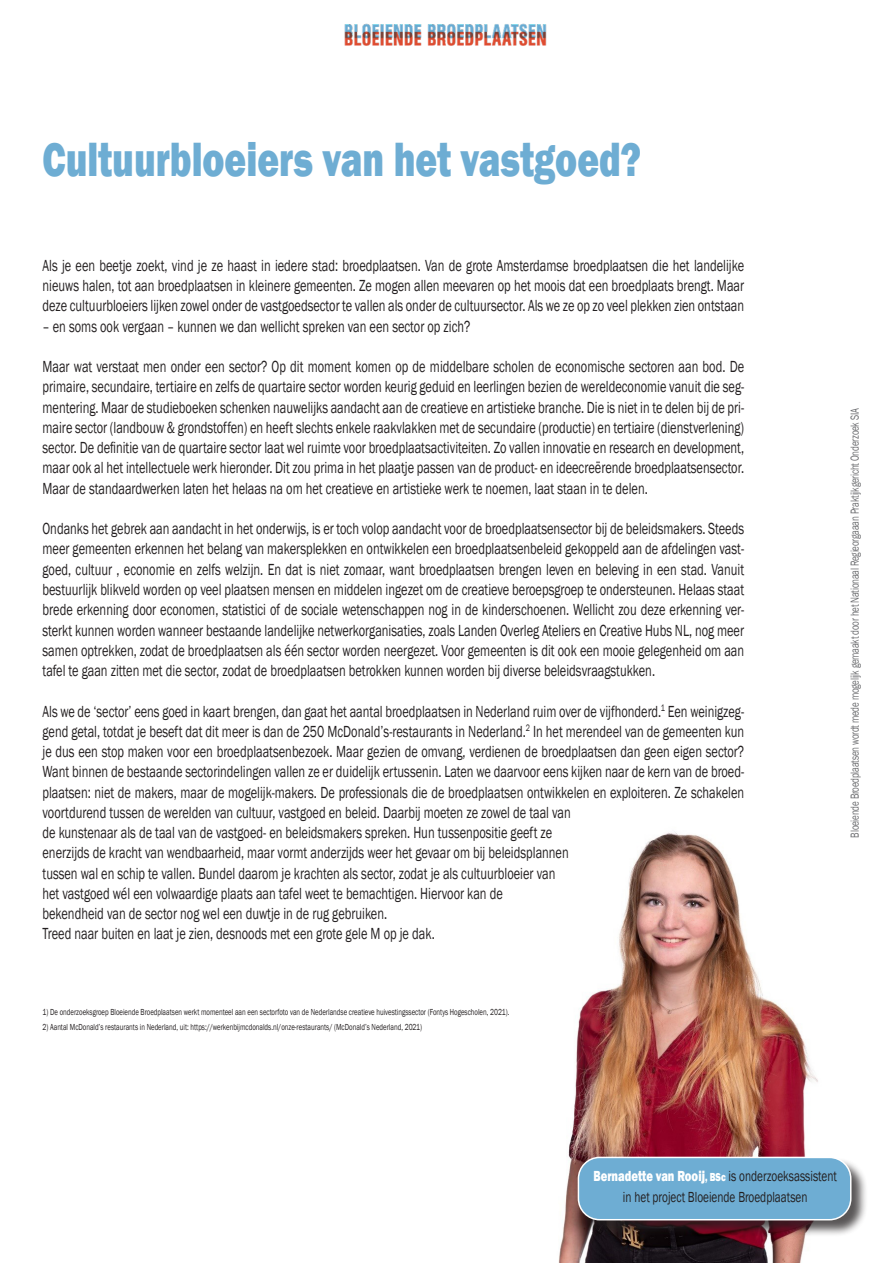
<style>
.page{position:relative;width:893px;height:1263px;background:#fff}
.page>*{position:absolute;margin:0;border:0;box-sizing:border-box;transform-origin:0 0}
.t1{font:800 49.5px "Franklin Gothic";color:#6eadd3;scale:.75 1}
.t2{font:16.5px/20.2px "Franklin Gothic";color:#231f20;text-align:justify;scale:.75 1}
.t3{font:15px "Franklin Gothic";color:#231f20;scale:.75 1}
.t4{font:12px "Franklin Gothic";letter-spacing:-.025em;color:#6c6d70;scale:.75 1}
.t5{font:9px "Franklin Gothic";color:#231f20;scale:.75 1}
.s1{font-weight:800;color:#fff}
.s2{font-weight:800;font-size:12px;color:#fff}
</style>
<div class="page">
<img style="left:558px;top:831px;width:260px;height:432px">
<div style="left:578px;top:1157px;width:290px;height:80px;background:#231f20;opacity:.75"></div>
<div style="left:578px;top:1157px;width:273px;height:63px;background:#6eadd3;border-radius:21px"></div>
<div style="left:578px;top:1157px;width:273px;height:63px;border:2px solid #fff;border-radius:21px"></div>
<img style="left:344px;top:23px;width:203px;height:23px">
<p class="t1" style="left:43px;top:128px;width:800px">Cultuurbloeiers van het vastgoed?</p>
<p class="t2" style="left:43px;top:256px;width:937px">Als je een beetje zoekt, vind je ze haast in iedere stad: broedplaatsen. Van de grote Amsterdamse broedplaatsen die het landelijke nieuws halen, tot aan broedplaatsen in kleinere gemeenten. Ze mogen allen meevaren op het moois dat een broedplaats brengt. Maar deze cultuurbloeiers lijken zowel onder de vastgoedsector te vallen als onder de cultuursector. Als we ze op zo veel plekken zien ontstaan</p>
<p class="t2" style="left:43px;top:316px;width:572px">– en soms ook vergaan – kunnen we dan wellicht spreken van een sector op zich?</p>
<p class="t2" style="left:43px;top:357px;width:937px">Maar wat verstaat men onder een sector? Op dit moment komen op de middelbare scholen de economische sectoren aan bod. De primaire, secundaire, tertiaire en zelfs de quartaire sector worden keurig geduid en leerlingen bezien de wereldeconomie vanuit die seg&shy;mentering. Maar de studieboeken schenken nauwelijks aandacht aan de creatieve en artistieke branche. Die is niet in te delen bij de pri&shy;maire sector (landbouw &amp; grondstoffen) en heeft slechts enkele raakvlakken met de secundaire (productie) en tertiaire (dienstverlening) sector. De definitie van de quartaire sector laat wel ruimte voor broedplaatsactiviteiten. Zo vallen innovatie en research en development, maar ook al het intellectuele werk hieronder. Dit zou prima in het plaatje passen van de product- en ideecreërende broedplaatsensector.<br>Maar de standaardwerken laten het helaas na om het creatieve en artistieke werk te noemen, laat staan in te delen.</p>
<p class="t2" style="left:43px;top:519px;width:937px">Ondanks het gebrek aan aandacht in het onderwijs, is er toch volop aandacht voor de broedplaatsensector bij de beleidsmakers. Steeds meer gemeenten erkennen het belang van makersplekken en ontwikkelen een broedplaatsenbeleid gekoppeld aan de afdelingen vast&shy;goed, cultuur , economie en zelfs welzijn. En dat is niet zomaar, want broedplaatsen brengen leven en beleving in een stad. Vanuit bestuurlijk blikveld worden op veel plaatsen mensen en middelen ingezet om de creatieve beroepsgroep te ondersteunen. Helaas staat brede erkenning door economen, statistici of de sociale wetenschappen nog in de kinderschoenen. Wellicht zou deze erkenning ver&shy;sterkt kunnen worden wanneer bestaande landelijke netwerkorganisaties, zoals Landen Overleg Ateliers en Creative Hubs NL, nog meer samen optrekken, zodat de broedplaatsen als één sector worden neergezet. Voor gemeenten is dit ook een mooie gelegenheid om aan tafel te gaan zitten met die sector, zodat de broedplaatsen betrokken kunnen worden bij diverse beleidsvraagstukken.</p>
<p class="t2" style="left:43px;top:701px;width:937px">Als we de ‘sector’ eens goed in kaart brengen, dan gaat het aantal broedplaatsen in Nederland ruim over de vijfhonderd.<sup>1</sup> Een weinigzeg&shy;gend getal, totdat je beseft dat dit meer is dan de 250 McDonald’s-restaurants in Nederland.<sup>2</sup> In het merendeel van de gemeenten kun je dus een stop maken voor een broedplaatsenbezoek. Maar gezien de omvang, verdienen de broedplaatsen dan geen eigen sector?<br>Want binnen de bestaande sectorindelingen vallen ze er duidelijk ertussenin. Laten we daarvoor eens kijken naar de kern van de broed&shy;plaatsen: niet de makers, maar de mogelijk-makers. De professionals die de broedplaatsen ontwikkelen en exploiteren. Ze schakelen voortdurend tussen de werelden van cultuur, vastgoed en beleid. Daarbij moeten ze zowel de taal van</p>
<p class="t2" style="left:43px;top:823px;width:681px">de kunstenaar als de taal van de vastgoed- en beleidsmakers spreken. Hun tussenpositie geeft ze</p>
<p class="t2" style="left:43px;top:843px;width:703px">enerzijds de kracht van wendbaarheid, maar vormt anderzijds weer het gevaar om bij beleidsplannen</p>
<p class="t2" style="left:43px;top:863px;width:685px">tussen wal en schip te vallen. Bundel daarom je krachten als sector, zodat je als cultuurbloeier van</p>
<p class="t2" style="left:43px;top:883px;width:615px">het vastgoed wél een volwaardige plaats aan tafel weet te bemachtigen. Hiervoor kan de</p>
<p class="t2" style="left:43px;top:904px;width:461px">bekendheid van de sector nog wel een duwtje in de rug gebruiken.</p>
<p class="t2" style="left:43px;top:924px;width:524px">Treed naar buiten en laat je zien, desnoods met een grote gele M op je dak.</p>
<p class="t5" style="left:43px;top:1006px;width:624px">1) De onderzoeksgroep Bloeiende Broedplaatsen werkt momenteel aan een sectorfoto van de Nederlandse creatieve huivestingssector (Fontys Hogescholen, 2021).</p>
<p class="t5" style="left:43px;top:1021px;width:508px">2) Aantal McDonald’s restaurants in Nederland, uit: https://werkenbijmcdonalds.nl/onze-restaurants/ (McDonald’s Nederland, 2021)</p>
<p class="t4" style="left:847px;top:837px;width:573px;rotate:-90deg">Bloeiende Broedplaatsen wordt mede mogelijk gemaakt door het Nationaal Regieorgaaan Praktijkgericht Onderzoek SIA</p>
<p class="t3" style="left:593px;top:1166px;width:326px"><span class="s1">Bernadette van Rooij</span><span class="s2">, BSc</span> is onderzoeksassistent</p>
<p class="t3" style="left:623px;top:1187px;width:248px">in het project Bloeiende Broedplaatsen</p>
</div>
